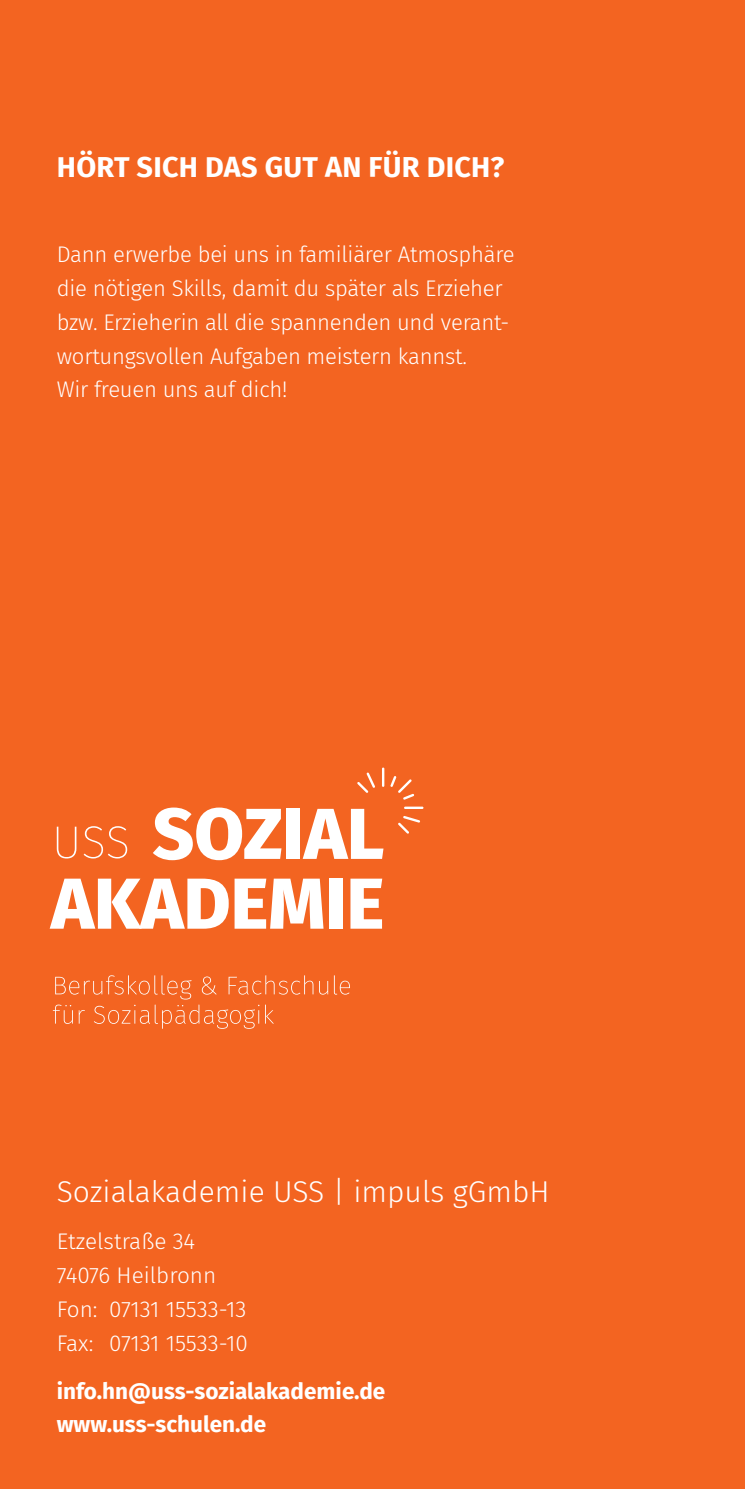
<style>
.page{position:relative;width:745px;height:1489px;background:#fff}
.page>*{position:absolute;margin:0;border:0;box-sizing:border-box;transform-origin:0 0}
.t1{font:300 30px "Fira Sans";color:#fff}
.t2{font:700 28.75px "Fira Sans";letter-spacing:.01em;color:#fff}
.t3{font:300 22.5px/33.8px "Fira Sans";letter-spacing:-.01em;color:#fff}
.t4{font:700 22.5px "Fira Sans";color:#fff}
</style>
<div class="page">
<div style="left:0;top:0;width:744px;height:1488px;background:#f36421"></div>
<svg style="left:319px;top:981px;width:9px;height:13px"></svg>
<svg style="left:334px;top:975px;width:16px;height:19px"></svg>
<svg style="left:53px;top:975px;width:260px;height:53px"></svg>
<svg style="left:153px;top:807px;width:128px;height:53px"></svg>
<div style="left:286px;top:808px;width:14px;height:50px;background:#fff"></div>
<svg style="left:303px;top:808px;width:80px;height:50px"></svg>
<svg style="left:50px;top:878px;width:178px;height:50px"></svg>
<svg style="left:234px;top:878px;width:89px;height:50px"></svg>
<div style="left:329px;top:878px;width:13px;height:50px;background:#fff"></div>
<svg style="left:350px;top:878px;width:32px;height:50px"></svg>
<svg style="left:57px;top:826px;width:19px;height:32px"></svg>
<svg style="left:84px;top:826px;width:43px;height:32px"></svg>
<svg style="left:357px;top:772px;width:18px;height:21px"></svg>
<svg style="left:382px;top:767px;width:2px;height:19px"></svg>
<svg style="left:390px;top:776px;width:24px;height:23px"></svg>
<svg style="left:404px;top:806px;width:19px;height:3px"></svg>
<svg style="left:398px;top:816px;width:22px;height:17px"></svg>
<p class="t2" style="left:57px;top:143px;width:449px">HÖRT SICH DAS GUT AN FÜR DICH?</p>
<p class="t3" style="left:57px;top:237px;width:459px">Dann erwerbe bei uns in familiärer Atmosphäre die nötigen Skills, damit du später als Erzieher bzw. Erzieherin all die spannenden und verant&shy;wortungsvollen Aufgaben meistern kannst.<br>Wir freuen uns auf dich!</p>
<p class="t1" style="left:57px;top:1169px;width:494px">Sozialakademie USS | impuls gGmbH</p>
<p class="t3" style="left:57px;top:1224px;width:140px">Etzelstraße 34</p>
<p class="t3" style="left:57px;top:1257px;width:161px">74076 Heilbronn</p>
<p class="t3" style="left:57px;top:1291px;width:191px">Fon: 07131 15533-13</p>
<p class="t3" style="left:57px;top:1325px;width:192px">Fax: 07131 15533-10</p>
<p class="t4" style="left:57px;top:1371px;width:330px">info.hn@uss-sozialakademie.de</p>
<p class="t4" style="left:57px;top:1405px;width:211px">www.uss-schulen.de</p>
</div>
